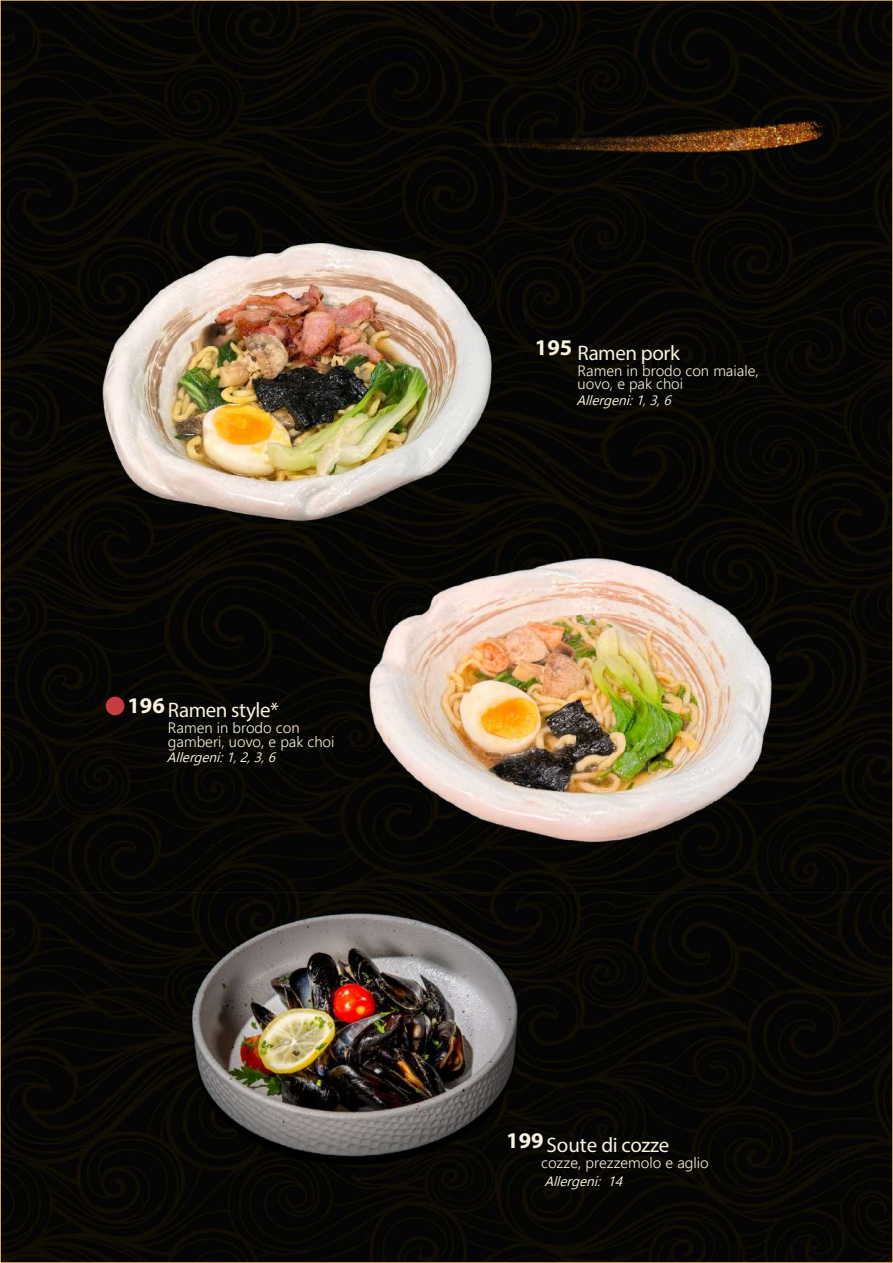
<style>
.page{position:relative;width:893px;height:1263px;background:#fff}
.page>*{position:absolute;margin:0;border:0;box-sizing:border-box;transform-origin:0 0}
.t1{font:21px "Myriad Pro";letter-spacing:-.02em;color:#f8f2de}
.t2{font:300 15px/13.5px "Nirmala UI";color:#f8f2de}
.t3{font:italic 13.5px "Nirmala UI";color:#f8f2de}
</style>
<div class="page">
<img style="left:2px;top:2px;width:889px;height:1259px">
<svg style="left:0;top:0;width:1px;height:1263px"></svg>
<img style="left:627px;top:119px;width:198px;height:34px">
<div style="left:106px;top:697px;width:18px;height:18px;background:#c63c41;border-radius:50%"></div>
<img style="left:0;top:103px;width:627px;height:542px">
<img style="left:261px;top:419px;width:621px;height:529px">
<img style="left:139px;top:892px;width:432px;height:283px">
<h1 class="t1" style="left:127px;top:697px;width:153px"><sup>196</sup>Ramen style*</h1>
<p class="t2" style="left:168px;top:720px;width:168px">Ramen in brodo con gamberi, uovo, e pak choi</p>
<p class="t3" style="left:167px;top:746px;width:115px">Allergeni:1,2,3,6</p>
<h1 class="t1" style="left:535px;top:340px;width:146px"><sup>195</sup> Ramen pork</h1>
<p class="t2" style="left:578px;top:363px;width:183px">Ramen in brodo con maiale, uovo, e pak choi</p>
<p class="t3" style="left:576px;top:389px;width:101px">Allergeni:1,3,6</p>
<h1 class="t1" style="left:506px;top:1132px;width:165px"><sup>199</sup>Soute di cozze</h1>
<p class="t2" style="left:541px;top:1155px;width:169px">cozze, prezzemolo e aglio</p>
<p class="t3" style="left:544px;top:1170px;width:85px">Allergeni: 14</p>
</div>
